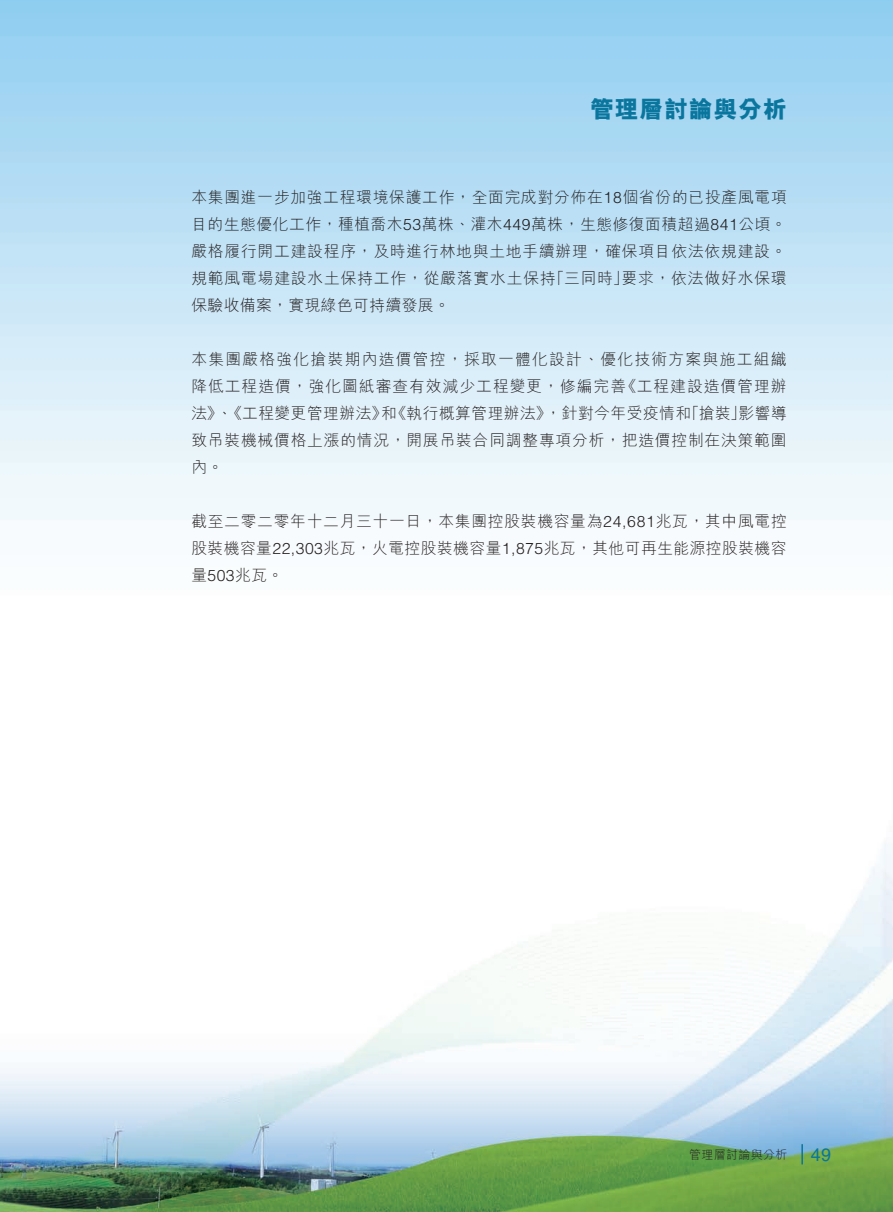
<style>
.page{position:relative;width:893px;height:1212px;background:#fff}
.page>*{position:absolute;margin:0;border:0;box-sizing:border-box;transform-origin:0 0}
.t1{font:800 24px "M Hei HK";letter-spacing:.03em;color:#0a769e}
.t2{font:18px "Helvetica LT Std";color:#0a769e}
.t3{font:300 15.75px/27px "M Hei HK";letter-spacing:.045em;color:#231f20;text-align:justify}
.t4{font:300 12px "M Hei HK";letter-spacing:.03em;color:#231f20}
.s1{font-family:"Helvetica LT Std"}
</style>
<div class="page">
<img style="left:0;top:0;width:893px;height:1212px">
<hr style="left:801px;top:1144px;width:2px;height:20px;background:#0a769e">
<h1 class="t1" style="left:590px;top:97px;width:198px">管理層討論與分析</h1>
<p class="t3" style="left:191px;top:183px;width:597px">本集團進一步加強工程環境保護工作，全面完成對分佈在<span class="s1">18</span>個省份的已投產風電項目的生態優化工作，種植喬木<span class="s1">53</span>萬株、灌木<span class="s1">449</span>萬株，生態修復面積超過<span class="s1">841</span>公頃。嚴格履行開工建設程序，及時進行林地與土地手續辦理，確保項目依法依規建設。規範風電場建設水土保持工作，從嚴落實水土保持「三同時」要求，依法做好水保環保驗收備案，實現綠色可持續發展。</p>
<p class="t3" style="left:191px;top:345px;width:597px">本集團嚴格強化搶裝期內造價管控，採取一體化設計、優化技術方案與施工組織降低工程造價，強化圖紙審查有效減少工程變更，修編完善《工程建設造價管理辦法》、《工程變更管理辦法》和《執行概算管理辦法》，針對今年受疫情和「搶裝」影響導致吊裝機械價格上漲的情況，開展吊裝合同調整專項分析，把造價控制在決策範圍內。</p>
<p class="t3" style="left:191px;top:507px;width:597px">截至二零二零年十二月三十一日，本集團控股裝機容量為<span class="s1">24,681</span>兆瓦，其中風電控股裝機容量<span class="s1">22,303</span>兆瓦，火電控股裝機容量<span class="s1">1,875</span>兆瓦，其他可再生能源控股裝機容量<span class="s1">503</span>兆瓦。</p>
<p class="t4" style="left:689px;top:1148px;width:100px">管理層討論與分析</p>
<p class="t2" style="left:811px;top:1144px;width:22px">49</p>
</div>
